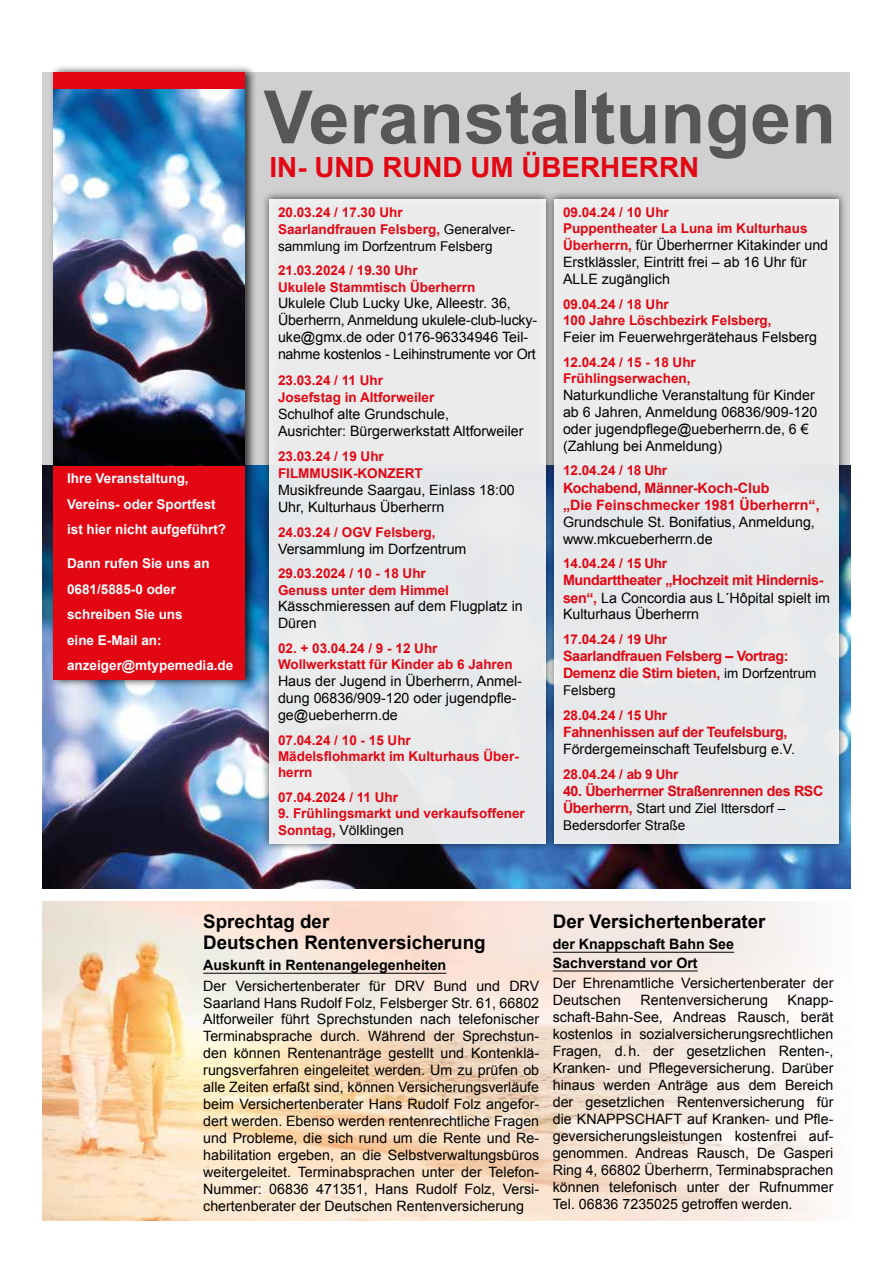
<style>
.page{position:relative;width:893px;height:1263px;background:#fff}
.page>*{position:absolute;margin:0;border:0;box-sizing:border-box;transform-origin:0 0}
.t1{font:700 73.5px "Arial";color:#575756}
.t2{font:700 27.75px "Arial";color:#e30613}
.t3{font:700 18.75px/21px "Arial";color:#000}
.t4{font:14.25px/17px "Arial";color:#000}
.t5{font:700 14.25px/17.1px "Arial";letter-spacing:-.025em;color:#e30613}
.t6{font:700 14.25px/18.8px "Arial";color:#000}
.t7{font:700 14.25px/17.1px "Arial";color:#e30613}
.t8{font:13.95px "Arial";color:#000}
.t9{font:700 13.5px/16.2px "Arial";color:#e30613}
.t10{font:700 13.5px/25.5px "Arial";color:#fff}
.t11{font:13.5px/17px "Arial";color:#000}
.s1{font-weight:700;font-size:13.5px;color:#e30613}
.s2{font-weight:700;color:#e30613}
.s3{font-weight:400;font-size:13.5px;color:#000}
.s4{font-weight:700;font-size:14.25px;color:#e30613}
.s5{font-weight:400;color:#000}
</style>
<div class="page">
<img style="left:43px;top:901px;width:789px;height:319px">
<hr style="left:553px;top:952px;width:181px;height:1px;background:#000">
<hr style="left:553px;top:971px;width:145px;height:1px;background:#000">
<div style="left:43px;top:72px;width:807px;height:608px;background:#d0d0d0"></div>
<img style="left:43px;top:466px;width:807px;height:423px">
<div style="left:261px;top:191px;width:293px;height:660px;background:#000;opacity:.75"></div>
<div style="left:269px;top:199px;width:277px;height:644px;background:#ebebeb"></div>
<div style="left:546px;top:191px;width:302px;height:660px;background:#000;opacity:.75"></div>
<div style="left:554px;top:199px;width:285px;height:644px;background:#e7eaeb"></div>
<div style="left:49px;top:64px;width:208px;height:624px;background:#000;opacity:.75"></div>
<div style="left:53px;top:72px;width:191px;height:608px;background:#e30613"></div>
<img style="left:53px;top:90px;width:191px;height:376px">
<hr style="left:203px;top:973px;width:243px;height:1px;background:#000">
<p class="t10" style="left:67px;top:466px;width:161px">Ihre Veranstaltung,<br>Vereins- oder Sportfest ist hier nicht aufgeführt?</p>
<p class="t10" style="left:67px;top:551px;width:168px">Dann rufen Sie uns an<br>0681/5885-0 oder schreiben Sie uns<br>eine E-Mail an: anzeiger@mtypemedia.de</p>
<h1 class="t1" style="left:264px;top:69px;width:574px">Veranstaltungen</h1>
<h2 class="t2" style="left:269px;top:148px;width:431px">IN- UND RUND UM ÜBERHERRN</h2>
<p class="t9" style="left:563px;top:205px;width:246px">09.04.24 / 10 Uhr<br>Puppentheater La Luna im Kulturhaus</p>
<p class="t4" style="left:563px;top:237px;width:267px"><span class="s1">Überherrn,</span> für Überherrner Kitakinder und<br>Erstklässler, Eintritt frei – ab 16 Uhr für<br>ALLE zugänglich</p>
<p class="t9" style="left:563px;top:296px;width:210px">09.04.24 / 18 Uhr<br>100 Jahre Löschbezirk Felsberg,</p>
<p class="t4" style="left:563px;top:329px;width:256px">Feier im Feuerwehrgerätehaus Felsberg</p>
<p class="t9" style="left:563px;top:354px;width:134px">12.04.24 / 15 - 18 Uhr<br>Frühlingserwachen,</p>
<p class="t4" style="left:563px;top:387px;width:256px">Naturkundliche Veranstaltung für Kinder ab 6 Jahren, Anmeldung 06836/909-120 oder jugendpflege@ueberherrn.de, 6 € (Zahlung bei Anmeldung)</p>
<p class="t9" style="left:563px;top:463px;width:106px">12.04.24 / 18 Uhr</p>
<p class="t7" style="left:563px;top:479px;width:258px">Kochabend, Männer-Koch-Club<br>„Die Feinschmecker 1981 Überherrn“,</p>
<p class="t4" style="left:563px;top:513px;width:253px">Grundschule St. Bonifatius, Anmeldung, www.mkcueberherrn.de</p>
<p class="t9" style="left:563px;top:556px;width:106px">14.04.24 / 15 Uhr</p>
<p class="t4" style="left:563px;top:572px;width:269px"><span class="s2">Mundarttheater „Hochzeit mit Hindernis&shy;sen“,</span> La Concordia aus L´Hôpital spielt im<br>Kulturhaus Überherrn</p>
<p class="t9" style="left:563px;top:632px;width:106px">17.04.24 / 19 Uhr</p>
<p class="t5" style="left:563px;top:648px;width:255px">Saarlandfrauen Felsberg – Vortrag:<br>Demenz die Stirn bieten, <span class="s3">im Dorfzentrum</span></p>
<p class="t11" style="left:563px;top:682px;width:54px">Felsberg</p>
<p class="t9" style="left:563px;top:708px;width:106px">28.04.24 / 15 Uhr</p>
<p class="t5" style="left:563px;top:724px;width:226px">Fahnenhissen auf der Teufelsburg,</p>
<p class="t4" style="left:563px;top:741px;width:234px">Fördergemeinschaft Teufelsburg e.V.</p>
<p class="t9" style="left:563px;top:766px;width:117px">28.04.24 / ab 9 Uhr</p>
<p class="t5" style="left:563px;top:783px;width:262px">40. Überherrner Straßenrennen des RSC</p>
<p class="t11" style="left:563px;top:800px;width:224px"><span class="s4">Überherrn,</span> Start und Ziel Ittersdorf –<br>Bedersdorfer Straße</p>
<p class="t9" style="left:278px;top:204px;width:239px;line-height:16.8px">20.03.24 / 17.30 Uhr<br>Saarlandfrauen Felsberg, <span class="s5">Generalver&shy;sammlung im Dorfzentrum Felsberg</span></p>
<p class="t9" style="left:278px;top:263px;width:199px">21.03.2024 / 19.30 Uhr<br>Ukulele Stammtisch Überherrn</p>
<p class="t4" style="left:278px;top:295px;width:261px">Ukulele Club Lucky Uke, Alleestr. 36, Überherrn, Anmeldung ukulele-club-lucky&shy;uke@gmx.de oder 0176-96334946 Teil&shy;nahme kostenlos - Leihinstrumente vor Ort</p>
<p class="t9" style="left:278px;top:372px;width:158px;line-height:17px">23.03.24 / 11 Uhr<br>Josefstag in Altforweiler</p>
<p class="t4" style="left:278px;top:405px;width:247px">Schulhof alte Grundschule,<br>Ausrichter: Bürgerwerkstatt Altforweiler</p>
<p class="t9" style="left:278px;top:448px;width:146px;line-height:17px">23.03.24 / 19 Uhr<br>FILMMUSIK-KONZERT</p>
<p class="t4" style="left:278px;top:482px;width:238px">Musikfreunde Saargau, Einlass 18:00<br>Uhr, Kulturhaus Überherrn</p>
<p class="t9" style="left:278px;top:524px;width:159px">24.03.24 / OGV Felsberg,</p>
<p class="t4" style="left:278px;top:540px;width:190px">Versammlung im Dorfzentrum</p>
<p class="t9" style="left:278px;top:566px;width:173px">29.03.2024 / 10 - 18 Uhr<br>Genuss unter dem Himmel</p>
<p class="t4" style="left:278px;top:598px;width:246px">Kässchmieressen auf dem Flugplatz in<br>Düren</p>
<p class="t9" style="left:278px;top:641px;width:236px">02. + 03.04.24 / 9 - 12 Uhr<br>Wollwerkstatt für Kinder ab 6 Jahren</p>
<p class="t4" style="left:278px;top:673px;width:245px">Haus der Jugend in Überherrn, Anmel&shy;dung 06836/909-120 oder jugendpfle&shy;ge@ueberherrn.de</p>
<p class="t9" style="left:278px;top:732px;width:242px">07.04.24 / 10 - 15 Uhr<br>Mädelsflohmarkt im Kulturhaus Über&shy;herrn</p>
<p class="t9" style="left:278px;top:790px;width:122px">07.04.2024 / 11 Uhr</p>
<p class="t9" style="left:278px;top:806px;width:248px">9. Frühlingsmarkt und verkaufsoffener</p>
<p class="t8" style="left:278px;top:821px;width:127px"><span class="s1">Sonntag,</span> Völklingen</p>
<h3 class="t3" style="left:203px;top:911px;width:284px">Sprechtag der<br>Deutschen Rentenversicherung</h3>
<p class="t6" style="left:203px;top:956px;width:245px">Auskunft in Rentenangelegenheiten</p>
<p class="t4" style="left:203px;top:977px;width:337px;text-align:justify">Der Versichertenberater für DRV Bund und DRV Saarland Hans Rudolf Folz, Felsberger Str. 61, 66802<br>Altforweiler führt Sprechstunden nach telefonischer Terminabsprache durch. Während der Sprechstun&shy;den können Rentenanträge gestellt und Kontenklä&shy;rungsverfahren eingeleitet werden. Um zu prüfen ob alle Zeiten erfaßt sind, können Versicherungsverläufe beim Versichertenberater Hans Rudolf Folz angefor&shy;dert werden. Ebenso werden rentenrechtliche Fragen und Probleme, die sich rund um die Rente und Re&shy;habilitation ergeben, an die Selbstverwaltungsbüros weitergeleitet. Terminabsprachen unter der Telefon-Nummer: 06836 471351, Hans Rudolf Folz, Versi&shy;chertenberater der Deutschen Rentenversicherung</p>
<h3 class="t3" style="left:553px;top:911px;width:214px">Der Versichertenberater</h3>
<p class="t6" style="left:553px;top:935px;width:183px">der Knappschaft Bahn See<br>Sachverstand vor Ort</p>
<p class="t4" style="left:553px;top:975px;width:282px">Der Ehrenamtliche Versichertenberater der<br>Deutschen</p>
<p class="t4" style="left:553px;top:992px;width:282px;text-align:justify;text-indent:235px">Knapp&shy;schaft-Bahn-See, Andreas Rausch, berät kostenlos in sozialversicherungsrechtlichen Fragen, d.h. der gesetzlichen Renten-, Kranken- und Pflegeversicherung. Darüber hinaus werden Anträge aus dem Bereich der gesetzlichen Rentenversicherung für die KNAPPSCHAFT auf Kranken- und Pfle&shy;geversicherungsleistungen kostenfrei auf&shy;genommen. Andreas Rausch, De Gasperi Ring 4, 66802 Überherrn, Terminabsprachen können telefonisch unter der Rufnummer Tel. 06836 7235025 getroffen werden.</p>
<p class="t4" style="left:640px;top:992px;width:129px">Rentenversicherung</p>
</div>
